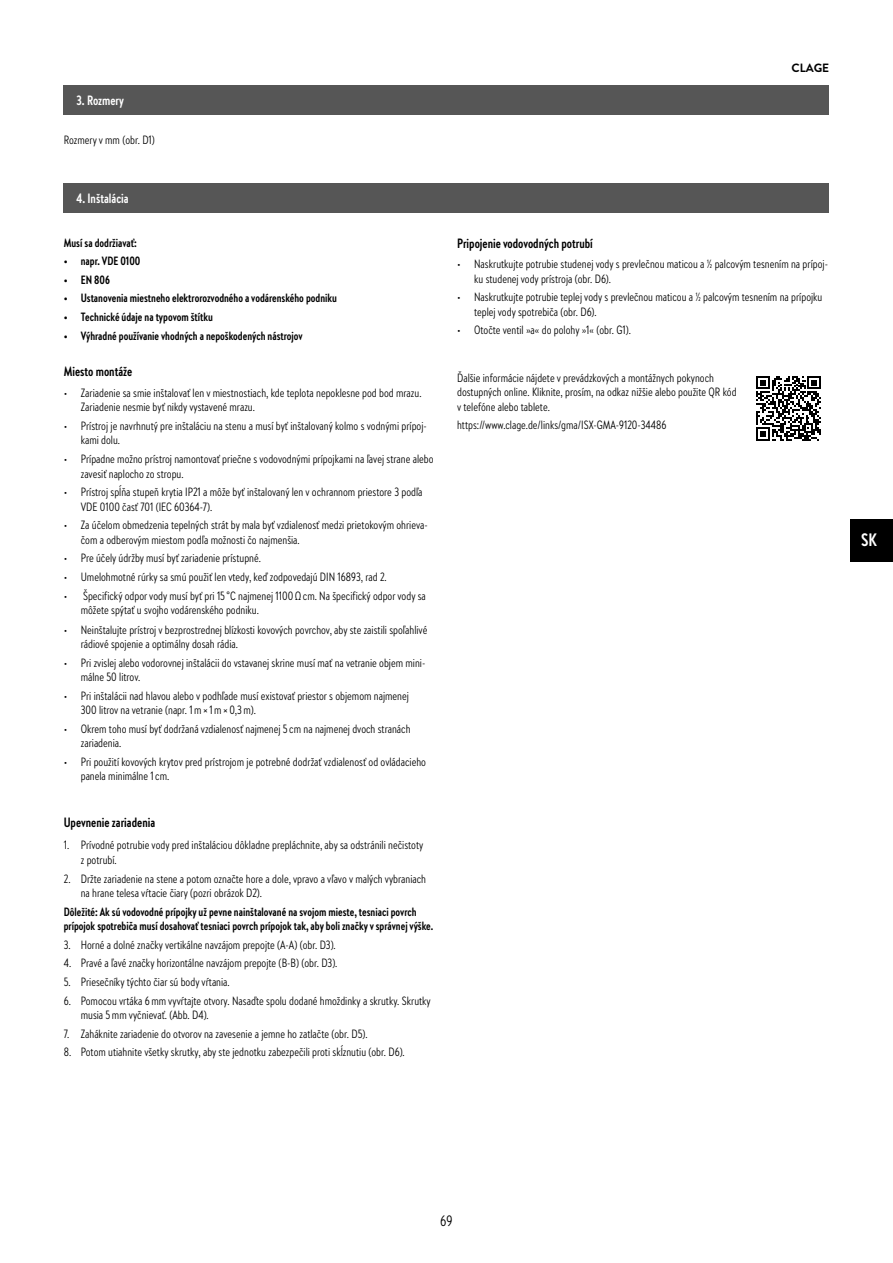
<style>
.page{position:relative;width:893px;height:1263px;background:#fff}
.page>*{position:absolute;margin:0;border:0;box-sizing:border-box;transform-origin:0 0}
.t1{font:700 18px "Brandon Text Cond";color:#fff}
.t2{font:15px "Brandon Text Cond";color:#000}
.t3{font:700 13.5px "Brandon Text Cond";color:#000}
.t4{font:700 13.5px "Brandon Text Cond";color:#fff}
.t5{font:12px/14.4px "Brandon Text Cond";color:#000}
.t6{font:700 12px/14.4px "Brandon Text Cond";color:#000}
.t7{font:700 12px "Brandon Text";color:#000}
</style>
<div class="page">
<div style="left:850px;top:519px;width:43px;height:42px;background:#000"></div>
<div style="left:64px;top:85px;width:765px;height:30px;background:#565656"></div>
<div style="left:64px;top:183px;width:765px;height:30px;background:#565656"></div>
<svg style="left:756px;top:376px;width:65px;height:65px"></svg>
<p class="t4" style="left:77px;top:92px;width:49px">3. Rozmery</p>
<p class="t5" style="left:64px;top:133px;width:93px">Rozmery v mm (obr. D1)</p>
<p class="t4" style="left:77px;top:189px;width:54px">4. Inštalácia</p>
<p class="t6" style="left:64px;top:235px;width:74px">Musí sa dodržiavať:</p>
<p class="t6" style="left:64px;top:253px;width:78px">• napr. VDE 0100</p>
<p class="t6" style="left:64px;top:272px;width:48px">• EN 806</p>
<p class="t6" style="left:64px;top:291px;width:275px">• Ustanovenia miestneho elektrorozvodného a vodárenského podniku</p>
<p class="t6" style="left:64px;top:309px;width:151px">• Technické údaje na typovom štítku</p>
<p class="t6" style="left:64px;top:328px;width:240px">• Výhradné používanie vhodných a nepoškodených nástrojov</p>
<p class="t3" style="left:64px;top:362px;width:70px">Miesto montáže</p>
<p class="t5" style="left:81px;top:385px;width:342px;text-indent:-17px">• Zariadenie sa smie inštalovať len v miestnostiach, kde teplota nepoklesne pod bod mrazu.<br>Zariadenie nesmie byť nikdy vystavené mrazu.</p>
<p class="t5" style="left:81px;top:418px;width:348px;text-indent:-17px">• Prístroj je navrhnutý pre inštaláciu na stenu a musí byť inštalovaný kolmo s vodnými prípoj&shy;kami dolu.</p>
<p class="t5" style="left:81px;top:451px;width:354px;text-indent:-17px">• Prípadne možno prístroj namontovať priečne s vodovodnými prípojkami na ľavej strane alebo zavesiť naplocho zo stropu.</p>
<p class="t5" style="left:81px;top:484px;width:343px;text-indent:-17px">• Prístroj spĺňa stupeň krytia IP21 a môže byť inštalovaný len v ochrannom priestore 3 podľa<br>VDE 0100 časť 701 (IEC 60364-7).</p>
<p class="t5" style="left:81px;top:517px;width:349px;text-indent:-17px">• Za účelom obmedzenia tepelných strát by mala byť vzdialenosť medzi prietokovým ohrieva&shy;čom a odberovým miestom podľa možnosti čo najmenšia.</p>
<p class="t5" style="left:64px;top:550px;width:199px">• Pre účely údržby musí byť zariadenie prístupné.</p>
<p class="t5" style="left:64px;top:569px;width:325px">• Umelohmotné rúrky sa smú použiť len vtedy, keď zodpovedajú DIN 16893, rad 2.</p>
<p class="t5" style="left:81px;top:588px;width:347px;text-indent:-17px">• Špecifický odpor vody musí byť pri 15 °C najmenej 1100Ωcm. Na špecifický odpor vody sa môžete spýtať u svojho vodárenského podniku.</p>
<p class="t5" style="left:81px;top:622px;width:348px;text-indent:-17px">• Neinštalujte prístroj v bezprostrednej blízkosti kovových povrchov, aby ste zaistili spoľahlivé rádiové spojenie a optimálny dosah rádia.</p>
<p class="t5" style="left:81px;top:655px;width:346px;text-indent:-17px">• Pri zvislej alebo vodorovnej inštalácii do vstavanej skrine musí mať na vetranie objem mini&shy;málne 50 litrov.</p>
<p class="t5" style="left:81px;top:688px;width:330px;text-indent:-17px">• Pri inštalácii nad hlavou alebo v podhľade musí existovať priestor s objemom najmenej<br>300 litrov na vetranie (napr. 1m× 1m× 0,3m).</p>
<p class="t5" style="left:81px;top:721px;width:331px;text-indent:-17px">• Okrem toho musí byť dodržaná vzdialenosť najmenej 5 cm na najmenej dvoch stranách zariadenia.</p>
<p class="t5" style="left:81px;top:754px;width:347px;text-indent:-17px">• Pri použití kovových krytov pred prístrojom je potrebné dodržať vzdialenosť od ovládacieho panela minimálne 1cm.</p>
<p class="t3" style="left:64px;top:813px;width:93px">Upevnenie zariadenia</p>
<p class="t5" style="left:81px;top:838px;width:344px;text-indent:-17px">1. Prívodné potrubie vody pred inštaláciou dôkladne prepláchnite, aby sa odstránili nečistoty z potrubí.</p>
<p class="t5" style="left:81px;top:871px;width:347px;text-indent:-17px">2. Držte zariadenie na stene a potom označte hore a dole, vpravo a vľavo v malých vybraniach na hrane telesa vŕtacie čiary (pozri obrázok D2).</p>
<p class="t6" style="left:64px;top:904px;width:371px">Dôležité: Ak sú vodovodné prípojky už pevne nainštalované na svojom mieste, tesniaci povrch prípojok spotrebiča musí dosahovať tesniaci povrch prípojok tak, aby boli značky v správnej výške.</p>
<p class="t5" style="left:64px;top:937px;width:274px">3. Horné a dolné značky vertikálne navzájom prepojte (A-A) (obr. D3).</p>
<p class="t5" style="left:64px;top:955px;width:275px">4. Pravé a ľavé značky horizontálne navzájom prepojte (B-B) (obr. D3).</p>
<p class="t5" style="left:64px;top:974px;width:168px">5. Priesečníky týchto čiar sú body vŕtania.</p>
<p class="t5" style="left:81px;top:993px;width:352px;text-indent:-17px">6. Pomocou vrtáka 6mm vyvŕtajte otvory. Nasaďte spolu dodané hmoždinky a skrutky. Skrutky musia 5mm vyčnievať. (Abb. D4).</p>
<p class="t5" style="left:64px;top:1026px;width:305px">7. Zaháknite zariadenie do otvorov na zavesenie a jemne ho zatlačte (obr. D5).</p>
<p class="t5" style="left:64px;top:1044px;width:342px">8. Potom utiahnite všetky skrutky, aby ste jednotku zabezpečili proti skĺznutiu (obr. D6).</p>
<p class="t7" style="left:791px;top:60px;width:39px">CLAGE</p>
<p class="t3" style="left:457px;top:234px;width:137px">Pripojenie vodovodných potrubí</p>
<p class="t5" style="left:474px;top:257px;width:355px;text-indent:-17px">• Naskrutkujte potrubie studenej vody s prevlečnou maticou a ½ palcovým tesnením na prípoj&shy;ku studenej vody prístroja (obr. D6).</p>
<p class="t5" style="left:474px;top:290px;width:350px;text-indent:-17px">• Naskrutkujte potrubie teplej vody s prevlečnou maticou a ½ palcovým tesnením na prípojku teplej vody spotrebiča (obr. D6).</p>
<p class="t5" style="left:457px;top:323px;width:175px">• Otočte ventil »a« do polohy »1« (obr. G1).</p>
<p class="t5" style="left:457px;top:370px;width:281px">Ďalšie informácie nájdete v prevádzkových a montážnych pokynoch dostupných online. Kliknite, prosím, na odkaz nižšie alebo použite QR kód v telefóne alebo tablete.</p>
<p class="t5" style="left:457px;top:418px;width:211px">https://www.clage.de/links/gma/ISX-GMA-9120-34486</p>
<h1 class="t1" style="left:861px;top:528px;width:17px">SK</h1>
<p class="t2" style="left:440px;top:1210px;width:14px">69</p>
</div>
